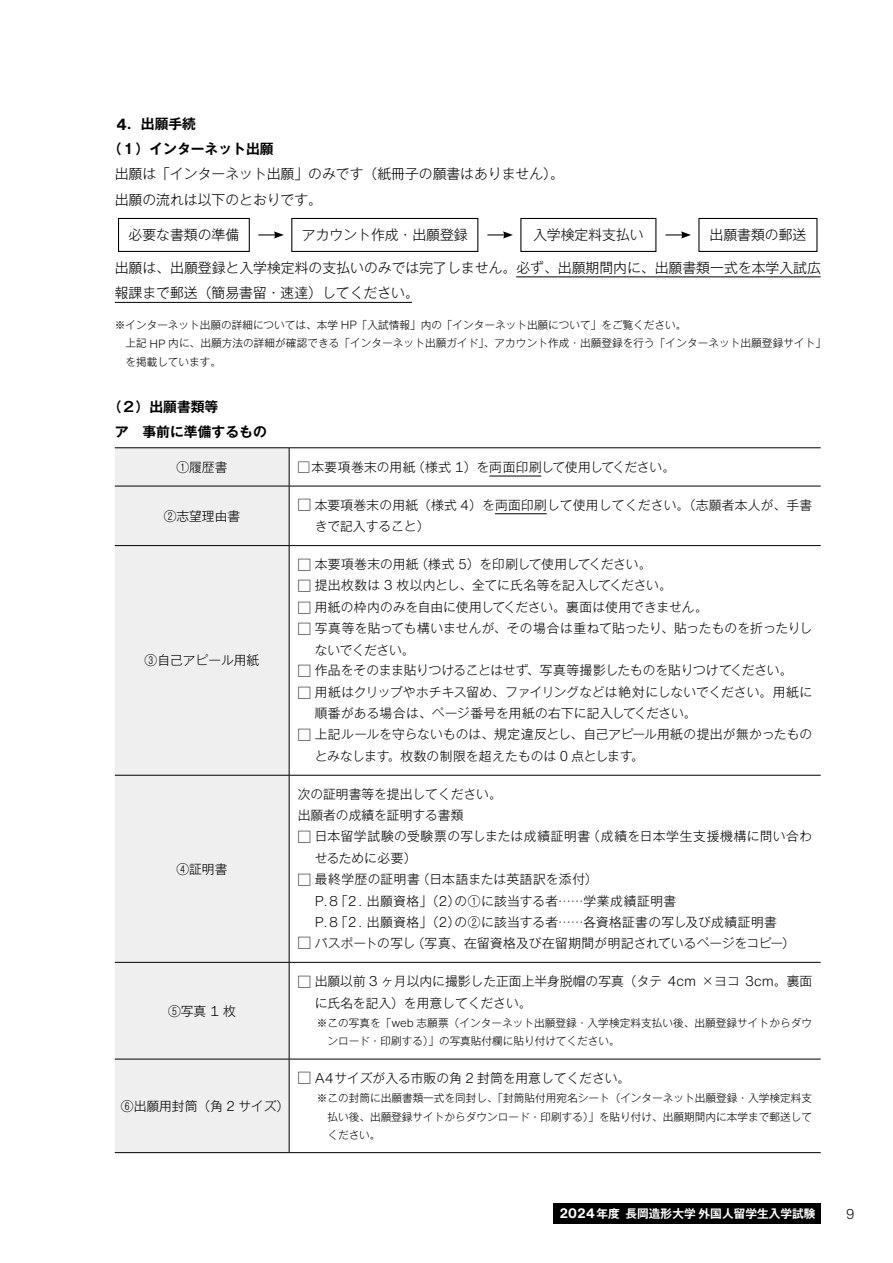
<style>
.page{position:relative;width:893px;height:1263px;background:#fff}
.page>*{position:absolute;margin:0;border:0;box-sizing:border-box;transform-origin:0 0}
.t1{font:300 14.1px "Helvetica Now Text";color:#000}
.t2{font:300 13.8px/25.5px "Gothic MB101 Pr 6 N";color:#000}
.t3{font:700 13.8px/24.5px "Gothic MB101 Pr 6 N De";color:#000}
.t4{font:300 12.75px/21.8px "Gothic MB101 Pr 6 N";color:#000}
.t5{font:300 12.75px/21.6px "Gothic MB101 Pr 6 N";letter-spacing:.03em;color:#000}
.t6{font:300 12.75px/21.8px "Gothic MB101 Pr 6 N";letter-spacing:.035em;color:#000}
.t7{font:700 11.7px "Gothic MB101 Pr 6 N De";color:#fff}
.t8{font:300 10.65px/18px "Gothic MB101 Pr 6 N";color:#000}
.s1{font-family:"Helvetica Now Text";font-size:15.9px}
.s2{font-family:"Helvetica Now Text";font-size:11.7px}
.s3{font-family:"Helvetica Now Text";font-size:14.1px}
.s4{font-size:13.8px}
.s5{font-family:"Helvetica Now Text";font-size:13.5px}
</style>
<div class="page">
<div style="left:553px;top:1203px;width:268px;height:21px;background:#000"></div>
<hr style="left:516px;top:277px;width:305px;height:1px;background:#000">
<hr style="left:115px;top:302px;width:297px;height:1px;background:#000">
<div style="left:118px;top:218px;width:132px;height:34px;border:1px solid #000"></div>
<div style="left:291px;top:218px;width:187px;height:34px;border:1px solid #000"></div>
<div style="left:520px;top:218px;width:136px;height:34px;border:1px solid #000"></div>
<div style="left:698px;top:218px;width:119px;height:34px;border:1px solid #000"></div>
<svg style="left:258px;top:231px;width:26px;height:8px"></svg>
<svg style="left:487px;top:231px;width:26px;height:8px"></svg>
<svg style="left:665px;top:231px;width:26px;height:8px"></svg>
<div style="left:115px;top:448px;width:174px;height:704px;background:#efefef"></div>
<hr style="left:115px;top:447px;width:174px;height:1px;background:#000">
<hr style="left:289px;top:447px;width:532px;height:1px;background:#000">
<hr style="left:289px;top:448px;width:1px;height:38px;background:#000">
<hr style="left:115px;top:486px;width:174px;height:1px;background:#000">
<hr style="left:289px;top:486px;width:532px;height:1px;background:#000">
<hr style="left:289px;top:486px;width:1px;height:59px;background:#000">
<hr style="left:115px;top:545px;width:174px;height:1px;background:#000">
<hr style="left:289px;top:545px;width:532px;height:1px;background:#000">
<hr style="left:289px;top:546px;width:1px;height:229px;background:#000">
<hr style="left:115px;top:775px;width:174px;height:1px;background:#000">
<hr style="left:289px;top:775px;width:532px;height:1px;background:#000">
<hr style="left:289px;top:775px;width:1px;height:187px;background:#000">
<hr style="left:115px;top:962px;width:174px;height:1px;background:#000">
<hr style="left:289px;top:962px;width:532px;height:1px;background:#000">
<hr style="left:289px;top:962px;width:1px;height:97px;background:#000">
<hr style="left:115px;top:1059px;width:174px;height:1px;background:#000">
<hr style="left:289px;top:1059px;width:532px;height:1px;background:#000">
<hr style="left:289px;top:1059px;width:1px;height:93px;background:#000">
<hr style="left:115px;top:1152px;width:174px;height:1px;background:#000">
<hr style="left:289px;top:1152px;width:532px;height:1px;background:#000">
<hr style="left:489px;top:476px;width:52px;height:1px;background:#000">
<hr style="left:495px;top:513px;width:52px;height:1px;background:#000">
<p class="t3" style="left:108px;top:111px;width:167px;text-indent:9px"><span class="s1">4</span>．出願手続<br>（１）インターネット出願</p>
<p class="t2" style="left:115px;top:160px;width:451px">出願は「インターネット出願」のみです（紙冊子の願書はありません）。出願の流れは以下のとおりです。</p>
<p class="t2" style="left:129px;top:221px;width:112px">必要な書類の準備</p>
<p class="t2" style="left:302px;top:221px;width:167px">アカウント作成・出願登録</p>
<p class="t2" style="left:533px;top:221px;width:112px">入学検定料支払い</p>
<p class="t2" style="left:710px;top:221px;width:98px">出願書類の郵送</p>
<p class="t2" style="left:115px;top:253px;width:708px">出願は、出願登録と入学検定料の支払いのみでは完了しません。必ず、出願期間内に、出願書類一式を本学入試広報課まで郵送（簡易書留・速達）してください。</p>
<p class="t8" style="left:125px;top:315px;width:702px;text-indent:-11px">※インターネット出願の詳細については、本学 <span class="s2">HP</span>「入試情報」内の「インターネット出願について」をご覧ください。<br>上記 <span class="s2">HP</span> 内に、出願方法の詳細が確認できる「インターネット出願ガイド」、アカウント作成・出願登録を行う「インターネット出願登録サイト」を掲載しています。</p>
<p class="t3" style="left:115px;top:393px;width:154px;line-height:25.5px;text-indent:-7px">（２）出願書類等<br>ア　事前に準備するもの</p>
<p class="t4" style="left:176px;top:455px;width:53px">①履歴書</p>
<p class="t4" style="left:298px;top:455px;width:379px">□本要項巻末の用紙（様式 <span class="s3">1</span>）を両面印刷して使用してください。</p>
<p class="t4" style="left:164px;top:504px;width:78px">②志望理由書</p>
<p class="t4" style="left:315px;top:493px;width:499px;text-indent:-17px"><span class="s4">□</span> 本要項巻末の用紙（様式 <span class="s3">4</span>）を両面印刷して使用してください。（志願者本人が、手書きで記入すること）</p>
<p class="t4" style="left:145px;top:648px;width:116px">③自己アピール用紙</p>
<p class="t4" style="left:176px;top:857px;width:53px">④証明書</p>
<p class="t4" style="left:168px;top:999px;width:69px">⑤写真 <span class="s3">1</span> 枚</p>
<p class="t4" style="left:121px;top:1094px;width:170px">⑥出願用封筒（角 <span class="s3">2</span> サイズ）</p>
<p class="t4" style="left:298px;top:552px;width:355px"><span class="s4">□</span> 本要項巻末の用紙（様式 <span class="s3">5</span>）を印刷して使用してください。</p>
<p class="t4" style="left:298px;top:573px;width:376px"><span class="s4">□</span> 提出枚数は <span class="s3">3</span> 枚以内とし、全てに氏名等を記入してください。</p>
<p class="t4" style="left:298px;top:595px;width:412px"><span class="s4">□</span> 用紙の枠内のみを自由に使用してください。裏面は使用できません。</p>
<p class="t4" style="left:315px;top:616px;width:499px;text-indent:-17px"><span class="s4">□</span> 写真等を貼っても構いませんが、その場合は重ねて貼ったり、貼ったものを折ったりしないでください。</p>
<p class="t4" style="left:298px;top:658px;width:496px"><span class="s4">□</span> 作品をそのまま貼りつけることはせず、写真等撮影したものを貼りつけてください。</p>
<p class="t4" style="left:315px;top:680px;width:499px;text-indent:-17px"><span class="s4">□</span> 用紙はクリップやホチキス留め、ファイリングなどは絶対にしないでください。用紙に順番がある場合は、ページ番号を用紙の右下に記入してください。</p>
<p class="t4" style="left:315px;top:722px;width:499px;text-indent:-17px"><span class="s4">□</span> 上記ルールを守らないものは、規定違反とし、自己アピール用紙の提出が無かったものとみなします。枚数の制限を超えたものは <span class="s3">0</span> 点とします。</p>
<p class="t4" style="left:298px;top:783px;width:206px;line-height:21.3px">次の証明書等を提出してください。出願者の成績を証明する書類</p>
<p class="t6" style="left:315px;top:824px;width:499px;text-indent:-17px"><span class="s4">□</span> 日本留学試験の受験票の写しまたは成績証明書（成績を日本学生支援機構に問い合わせるために必要）</p>
<p class="t5" style="left:315px;top:867px;width:464px;text-indent:-17px"><span class="s4">□</span> 最終学歴の証明書（日本語または英語訳を添付）<br><span class="s3">P.8</span>「<span class="s3">2.</span> 出願資格」（<span class="s3">2</span>）の①に該当する者……学業成績証明書<br><span class="s3">P.8</span>「<span class="s3">2.</span> 出願資格」（<span class="s3">2</span>）の②に該当する者……各資格証書の写し及び成績証明書</p>
<p class="t4" style="left:298px;top:931px;width:499px"><span class="s4">□</span> パスポートの写し（写真、在留資格及び在留期間が明記されているページをコピー）</p>
<p class="t4" style="left:315px;top:969px;width:499px;text-indent:-17px"><span class="s4">□</span> 出願以前 <span class="s3">3</span> ヶ月以内に撮影した正面上半身脱帽の写真（タテ <span class="s3">4cm</span> ×ヨコ <span class="s3">3cm</span>。裏面に氏名を記入）を用意してください。</p>
<p class="t8" style="left:327px;top:1013px;width:486px;text-indent:-11px">※この写真を「<span class="s2">web</span> 志願票（インターネット出願登録・入学検定料支払い後、出願登録サイトからダウンロード・印刷する）」の写真貼付欄に貼り付けてください。</p>
<p class="t4" style="left:298px;top:1066px;width:334px"><span class="s4">□</span> <span class="s3">A4</span>サイズが入る市販の角 <span class="s3">2</span> 封筒を用意してください。</p>
<p class="t8" style="left:327px;top:1088px;width:486px;text-align:justify;text-indent:-11px">※この封筒に出願書類一式を同封し、「封筒貼付用宛名シート（インターネット出願登録・入学検定料支払い後、出願登録サイトからダウンロード・印刷する）」を貼り付け、出願期間内に本学まで郵送してください。</p>
<p class="t7" style="left:559px;top:1204px;width:258px"><span class="s5">2024</span>年度 長岡造形大学外国人留学生入学試験</p>
<p class="t1" style="left:846px;top:1203px;width:10px">9</p>
</div>
